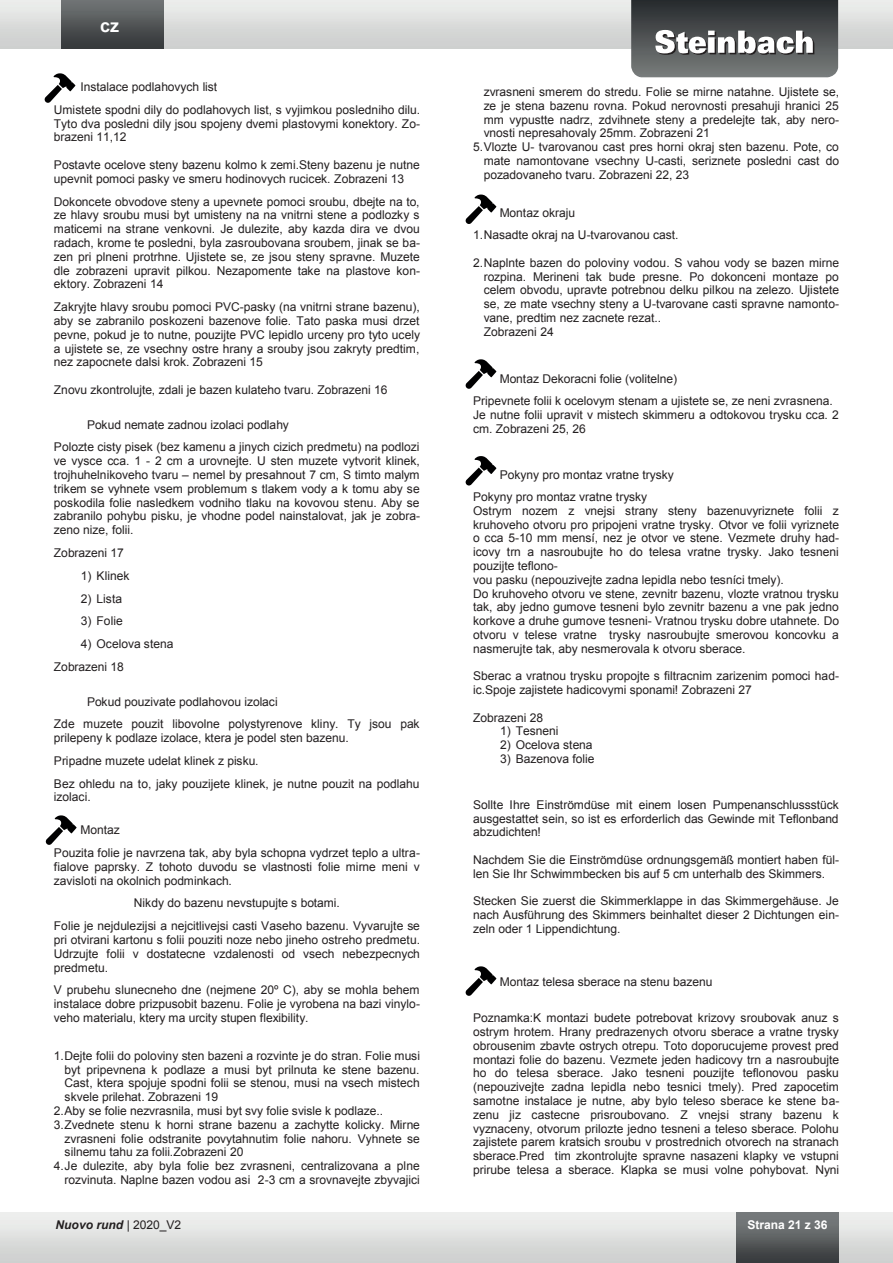
<style>
.page{position:relative;width:893px;height:1263px;background:#fff}
.page>*{position:absolute;margin:0;border:0;box-sizing:border-box;transform-origin:0 0}
.t1{font:700 18px "Arial";color:#fff}
.t2{font:12px/13.8px "Arial";letter-spacing:-.005em;color:#231f20}
.t3{font:italic 700 12px "Arial";color:#231f20}
.t4{font:700 12px "Arial";letter-spacing:-.005em;color:#fff}
.s1{font-weight:400;font-style:normal}
</style>
<div class="page">
<div style="left:0;top:0;width:893px;height:48px;background:linear-gradient(to bottom,#edeeec,#cccdcd)"></div>
<div style="left:0;top:1212px;width:893px;height:51px;background:linear-gradient(to bottom,#f1f2f0,#cccdcc)"></div>
<div style="left:736px;top:1212px;width:102px;height:51px;background:linear-gradient(to bottom,#808485,#36393b)"></div>
<div style="left:61px;top:0;width:103px;height:48px;background:linear-gradient(to bottom,#727677,#34373a)"></div>
<img style="left:631px;top:0;width:207px;height:77px">
<svg style="left:655px;top:30px;width:159px;height:25px"></svg>
<svg style="left:45px;top:73px;width:30px;height:30px"></svg>
<svg style="left:466px;top:195px;width:30px;height:29px"></svg>
<svg style="left:466px;top:359px;width:30px;height:30px"></svg>
<svg style="left:466px;top:456px;width:30px;height:29px"></svg>
<svg style="left:466px;top:966px;width:30px;height:30px"></svg>
<svg style="left:46px;top:815px;width:31px;height:30px"></svg>
<h1 class="t1" style="left:100px;top:14px;width:20px">cz</h1>
<p class="t2" style="left:54px;top:75px;width:368px;line-height:23px;text-indent:27px">Instalace podlahovych list<br>Umistete spodni dily do podlahovych list, s vyjimkou posledniho dilu.</p>
<p class="t2" style="left:54px;top:117px;width:368px">Tyto dva posledni dily jsou spojeny dvemi plastovymi konektory. Zo&shy;brazeni 11,12</p>
<p class="t2" style="left:54px;top:158px;width:367px">Postavte ocelove steny bazenu kolmo k zemi.Steny bazenu je nutne upevnit pomoci pasky ve smeru hodinovych rucicek. Zobrazeni 13</p>
<p class="t2" style="left:54px;top:195px;width:368px;text-align:justify">Dokoncete obvodove steny a upevnete pomoci sroubu, dbejte na to, ze hlavy sroubu musi byt umisteny na na vnitrni stene a podlozky s maticemi na strane venkovni. Je dulezite, aby kazda dira ve dvou radach, krome te posledni, byla zasroubovana sroubem, jinak se ba&shy;zen pri plneni protrhne. Ujistete se, ze jsou steny spravne. Muzete dle zobrazeni upravit pilkou. Nezapomente take na plastove kon&shy;ektory. Zobrazeni 14</p>
<p class="t2" style="left:54px;top:300px;width:368px;text-align:justify">Zakryjte hlavy sroubu pomoci PVC-pasky (na vnitrni strane bazenu), aby se zabranilo poskozeni bazenove folie. Tato paska musi drzet pevne, pokud je to nutne, pouzijte PVC lepidlo urceny pro tyto ucely a ujistete se, ze vsechny ostre hrany a srouby jsou zakryty predtim, nez zapocnete dalsi krok. Zobrazeni 15</p>
<p class="t2" style="left:54px;top:383px;width:335px">Znovu zkontrolujte, zdali je bazen kulateho tvaru. Zobrazeni 16</p>
<p class="t2" style="left:54px;top:413px;width:367px;line-height:22.6px;text-indent:33px">Pokud nemate zadnou izolaci podlahy<br>Polozte cisty pisek (bez kamenu a jinych cizich predmetu) na podlozi</p>
<p class="t2" style="left:54px;top:454px;width:368px;text-align:justify">ve vysce cca. 1 - 2 cm a urovnejte. U sten muzete vytvorit klinek, trojhuhelnikoveho tvaru – nemel by presahnout 7 cm, S timto malym trikem se vyhnete vsem problemum s tlakem vody a k tomu aby se poskodila folie nasledkem vodniho tlaku na kovovou stenu. Aby se zabranilo pohybu pisku, je vhodne podel nainstalovat, jak je zobra&shy;zeno nize, folii.</p>
<p class="t2" style="left:54px;top:546px;width:72px">Zobrazeni 17</p>
<p class="t2" style="left:81px;top:569px;width:50px">1) Klinek</p>
<p class="t2" style="left:81px;top:591px;width:43px">2) Lista</p>
<p class="t2" style="left:81px;top:614px;width:43px">3) Folie</p>
<p class="t2" style="left:54px;top:633px;width:121px;line-height:22.8px;text-indent:27px">4) Ocelova stena<br>Zobrazeni 18</p>
<p class="t2" style="left:54px;top:690px;width:367px;line-height:22.6px;text-indent:33px">Pokud pouzivate podlahovou izolaci<br>Zde muzete pouzit libovolne polystyrenove kliny. Ty jsou pak</p>
<p class="t2" style="left:54px;top:726px;width:367px;line-height:22.8px">prilepeny k podlaze izolace, ktera je podel sten bazenu.<br>Pripadne muzete udelat klinek z pisku.<br>Bez ohledu na to, jaky pouzijete klinek, je nutne pouzit na podlahu</p>
<p class="t2" style="left:54px;top:790px;width:38px">izolaci.</p>
<p class="t2" style="left:54px;top:819px;width:368px;line-height:22.6px;text-indent:27px">Montaz<br>Pouzita folie je navrzena tak, aby byla schopna vydrzet teplo a ultra-</p>
<p class="t2" style="left:54px;top:860px;width:367px">fialove paprsky. Z tohoto duvodu se vlastnosti folie mirne meni v zavisloti na okolnich podminkach.</p>
<p class="t2" style="left:54px;top:892px;width:368px;line-height:22.8px;text-align:center">Nikdy do bazenu nevstupujte s botami.<br>Folie je nejdulezijsi a nejcitlivejsi casti Vaseho bazenu. Vyvarujte se</p>
<p class="t2" style="left:54px;top:933px;width:368px;text-align:justify">pri otvirani kartonu s folii pouziti noze nebo jineho ostreho predmetu.<br>Udrzujte folii v dostatecne vzdalenosti od vsech nebezpecnych predmetu.</p>
<p class="t2" style="left:54px;top:983px;width:368px;text-align:justify">V prubehu slunecneho dne (nejmene 20º C), aby se mohla behem instalace dobre prizpusobit bazenu. Folie je vyrobena na bazi vinylo&shy;veho materialu, ktery ma urcity stupen flexibility.</p>
<p class="t2" style="left:65px;top:1049px;width:357px;text-align:justify;text-indent:-11px">1. Dejte folii do poloviny sten bazeni a rozvinte je do stran. Folie musi byt pripevnena k podlaze a musi byt prilnuta ke stene bazenu.<br>Cast, ktera spojuje spodni folii se stenou, musi na vsech mistech skvele prilehat. Zobrazeni 19</p>
<p class="t2" style="left:54px;top:1104px;width:331px">2. Aby se folie nezvrasnila, musi byt svy folie svisle k podlaze..</p>
<p class="t2" style="left:54px;top:1118px;width:368px">3.Zvednete stenu k horni strane bazenu a zachytte kolicky. Mirne</p>
<p class="t2" style="left:65px;top:1131px;width:357px">zvrasneni folie odstranite povytahnutim folie nahoru. Vyhnete se</p>
<p class="t2" style="left:65px;top:1145px;width:180px">silnemu tahu za folii.Zobrazeni 20</p>
<p class="t2" style="left:54px;top:1159px;width:367px">4.Je dulezite, aby byla folie bez zvrasneni, centralizovana a plne</p>
<p class="t2" style="left:65px;top:1173px;width:357px">rozvinuta. Naplne bazen vodou asi 2-3 cm a srovnavejte zbyvajici</p>
<p class="t2" style="left:484px;top:85px;width:357px">zvrasneni smerem do stredu. Folie se mirne natahne. Ujistete se,</p>
<p class="t2" style="left:484px;top:99px;width:357px">ze je stena bazenu rovna. Pokud nerovnosti presahuji hranici 25</p>
<p class="t2" style="left:484px;top:113px;width:357px">mm vypustte nadrz, zdvihnete steny a predelejte tak, aby nero-</p>
<p class="t2" style="left:484px;top:126px;width:228px">vnosti nepresahovaly 25mm. Zobrazeni 21</p>
<p class="t2" style="left:473px;top:140px;width:367px">5.Vlozte U- tvarovanou cast pres horni okraj sten bazenu. Pote, co</p>
<p class="t2" style="left:484px;top:154px;width:357px">mate namontovane vsechny U-casti, seriznete posledni cast do</p>
<p class="t2" style="left:484px;top:168px;width:207px">pozadovaneho tvaru. Zobrazeni 22, 23</p>
<p class="t2" style="left:500px;top:205px;width:77px">Montaz okraju</p>
<p class="t2" style="left:473px;top:228px;width:207px">1. Nasadte okraj na U-tvarovanou cast.</p>
<p class="t2" style="left:484px;top:256px;width:357px;text-indent:-11px">2.Naplnte bazen do poloviny vodou. S vahou vody se bazen mirne rozpina. Merineni tak bude presne. Po dokonceni montaze po celem obvodu, upravte potrebnou delku pilkou na zelezo. Ujistete se, ze mate vsechny steny a U-tvarovane casti spravne namonto&shy;vane, predtim nez zacnete rezat..<br>Zobrazeni 24</p>
<p class="t2" style="left:473px;top:367px;width:361px;line-height:22.6px;text-indent:27px">Montaz Dekoracni folie (volitelne)<br>Pripevnete folii k ocelovym stenam a ujistete se, ze neni zvrasnena.</p>
<p class="t2" style="left:473px;top:408px;width:367px">Je nutne folii upravit v mistech skimmeru a odtokovou trysku cca. 2 cm. Zobrazeni 25, 26</p>
<p class="t2" style="left:473px;top:464px;width:202px;line-height:21.6px;text-indent:27px">Pokyny pro montaz vratne trysky<br>Pokyny pro montaz vratne trysky</p>
<p class="t2" style="left:473px;top:504px;width:368px">Ostrym nozem z vnejsi strany steny bazenuvyriznete folii z kruhoveho otvoru pro pripojeni vratne trysky. Otvor ve folii vyriznete o cca 5-10 mm mensí, nez je otvor ve stene. Vezmete druhy had&shy;icovy trn a nasroubujte ho do telesa vratne trysky. Jako tesneni pouzijte teflono-<br>vou pasku (nepouzivejte zadna lepidla nebo tesníci tmely).<br>Do kruhoveho otvoru ve stene, zevnitr bazenu, vlozte vratnou trysku tak, aby jedno gumove tesneni bylo zevnitr bazenu a vne pak jedno korkove a druhe gumove tesneni- Vratnou trysku dobre utahnete. Do otvoru v telese vratne trysky nasroubujte smerovou koncovku a nasmerujte tak, aby nesmerovala k otvoru sberace.</p>
<p class="t2" style="left:473px;top:669px;width:368px">Sberac a vratnou trysku propojte s filtracnim zarizenim pomoci had&shy;ic.Spoje zajistete hadicovymi sponami! Zobrazeni 27</p>
<p class="t2" style="left:473px;top:711px;width:72px">Zobrazeni 28</p>
<p class="t2" style="left:500px;top:724px;width:60px">1) Tesneni</p>
<p class="t2" style="left:500px;top:738px;width:94px">2) Ocelova stena</p>
<p class="t2" style="left:500px;top:752px;width:96px">3) Bazenova folie</p>
<p class="t2" style="left:473px;top:798px;width:367px;text-align:justify">Sollte Ihre Einströmdüse mit einem losen Pumpenanschlussstück ausgestattet sein, so ist es erforderlich das Gewinde mit Teflonband abzudichten!</p>
<p class="t2" style="left:473px;top:853px;width:368px">Nachdem Sie die Einströmdüse ordnungsgemäß montiert haben fül&shy;len Sie Ihr Schwimmbecken bis auf 5 cm unterhalb des Skimmers.</p>
<p class="t2" style="left:473px;top:894px;width:368px;text-align:justify">Stecken Sie zuerst die Skimmerklappe in das Skimmergehäuse. Je nach Ausführung des Skimmers beinhaltet dieser 2 Dichtungen ein&shy;zeln oder 1 Lippendichtung.</p>
<p class="t2" style="left:500px;top:975px;width:214px">Montaz telesa sberace na stenu bazenu</p>
<p class="t2" style="left:473px;top:1011px;width:368px;text-align:justify">Poznamka:K montazi budete potrebovat krizovy sroubovak anuz s ostrym hrotem. Hrany predrazenych otvoru sberace a vratne trysky obrousenim zbavte ostrych otrepu. Toto doporucujeme provest pred montazi folie do bazenu. Vezmete jeden hadicovy trn a nasroubujte ho do telesa sberace. Jako tesneni pouzijte teflonovou pasku (nepouzivejte zadna lepidla nebo tesnici tmely). Pred zapocetim samotne instalace je nutne, aby bylo teleso sberace ke stene ba&shy;zenu jiz castecne prisroubovano. Z vnejsi strany bazenu k vyznaceny, otvorum prilozte jedno tesneni a teleso sberace. Polohu zajistete parem kratsich sroubu v prostrednich otvorech na stranach sberace.Pred tim zkontrolujte spravne nasazeni klapky ve vstupni prirube telesa a sberace. Klapka se musi volne pohybovat. Nyni</p>
<p class="t3" style="left:56px;top:1217px;width:127px">Nuovo rund <span class="s1">| 2020_V2</span></p>
<p class="t4" style="left:747px;top:1217px;width:82px">Strana 21 z 36</p>
</div>
